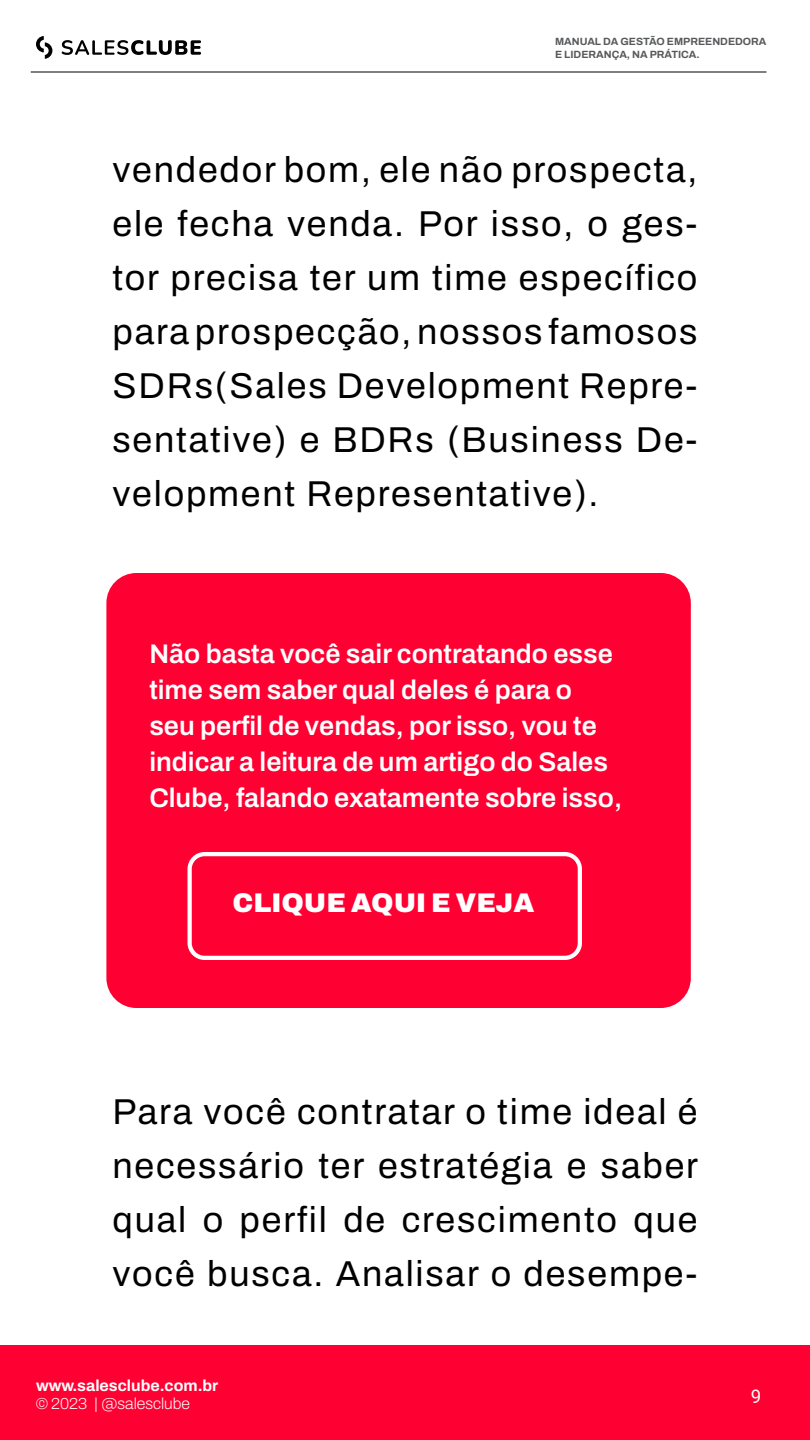
<style>
.page{position:relative;width:810px;height:1440px;background:#fff}
.page>*{position:absolute;margin:0;border:0;box-sizing:border-box;transform-origin:0 0}
.t1{font:36px/54px "Archivo";letter-spacing:.05em;color:#000;text-align:justify}
.t2{font:600 27px/36px "Archivo";color:#fff}
.t3{font:900 27px "Archivo";color:#fff}
.t4{font:18.75px "Heebo";color:#fff}
.t5{font:700 15.9px "Archivo";color:#fff}
.t6{font:200 15.9px "Archivo";color:#fff}
.t7{font:700 10.5px/12.6px "Archivo";color:#58595b}
</style>
<div class="page">
<div style="left:0;top:1346px;width:810px;height:94px;background:#ff0032"></div>
<div style="left:106px;top:573px;width:585px;height:435px;background:#ff0032;border-radius:30px"></div>
<div style="left:188px;top:852px;width:394px;height:108px;border:4px solid #fff;border-radius:15px"></div>
<svg style="left:62px;top:40px;width:139px;height:15px"></svg>
<svg style="left:36px;top:36px;width:16px;height:23px"></svg>
<hr style="left:31px;top:72px;width:735px;height:1px;background:#000">
<p class="t7" style="left:555px;top:35px;width:213px">MANUAL DA GESTÃO EMPREENDEDORA<br>E LIDERANÇA, NA PRÁTICA.</p>
<p class="t1" style="left:112px;top:142px;width:587px">vendedor bom, ele não prospecta, ele fecha venda. Por isso, o ges&shy;tor precisa ter um time específico para prospecção, nossos famosos SDRs(Sales Development Repre&shy;sentative) e BDRs (Business De&shy;velopment Representative).</p>
<p class="t2" style="left:149px;top:635px;width:474px">Não basta você sair contratando esse time sem saber qual deles é para o seu perfil de vendas, por isso, vou te indicar a leitura de um artigo do Sales Clube, falando exatamente sobre isso,</p>
<p class="t3" style="left:232px;top:882px;width:303px">CLIQUE AQUI E VEJA</p>
<p class="t1" style="left:112px;top:1084px;width:587px">Para você contratar o time ideal é necessário ter estratégia e saber qual o perfil de crescimento que você busca. Analisar o desempe-</p>
<p class="t5" style="left:36px;top:1374px;width:184px">www.salesclube.com.br</p>
<p class="t6" style="left:36px;top:1391px;width:156px">© 2023 | @salesclube</p>
<p class="t4" style="left:751px;top:1383px;width:12px">9</p>
</div>
